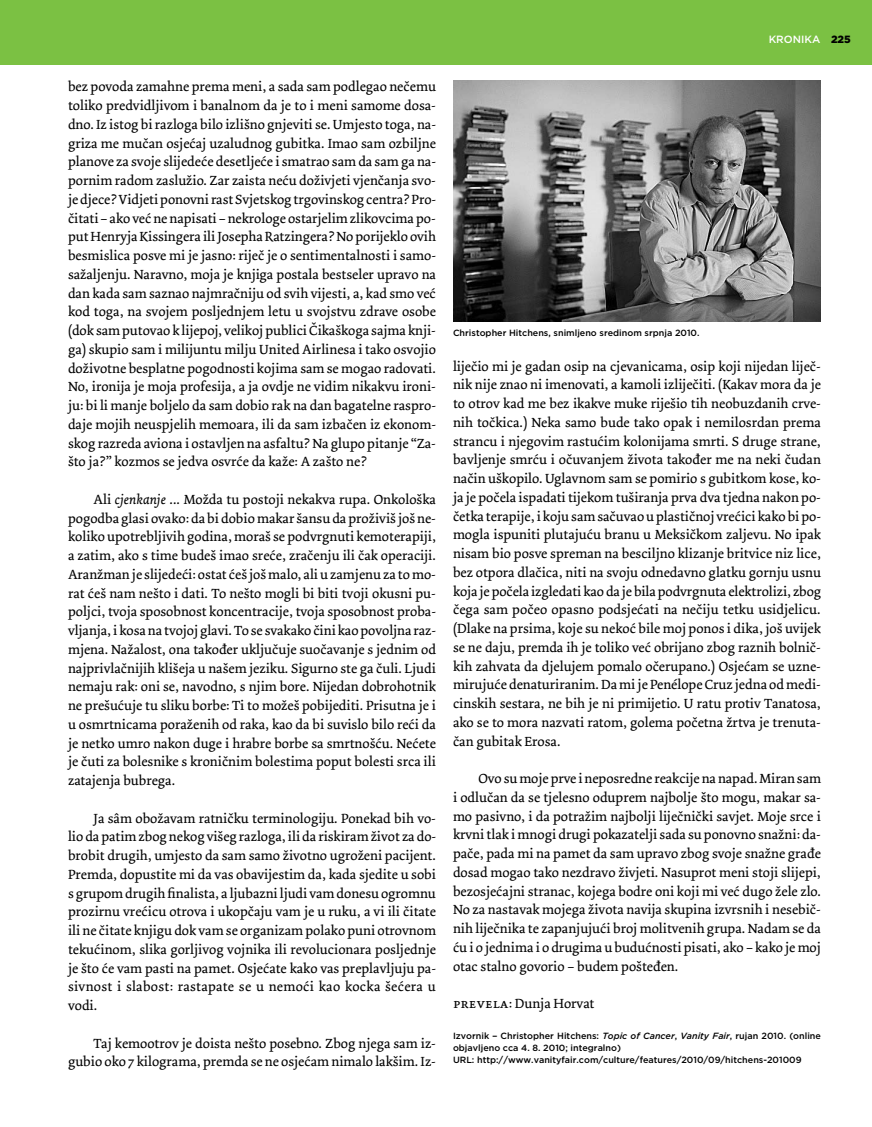
<style>
.page{position:relative;width:872px;height:1127px;background:#fff}
.page>*{position:absolute;margin:0;border:0;box-sizing:border-box;transform-origin:0 0}
.t1{font:13.95px/18.8px "Dolly";color:#000;text-align:justify}
.t2{font:500 10.5px "Gotham";color:#fff}
.t3{font:500 9px/12px "Gotham";color:#000}
.s1{font-style:italic}
.s2{color:#000}
.s3{font-weight:700;font-style:italic}
</style>
<div class="page">
<div style="left:0;top:0;width:872px;height:64px;background:#7bc143"></div>
<img style="left:453px;top:81px;width:368px;height:241px">
<p class="t1" style="left:68px;top:78px;width:370px">bez povoda zamahne prema meni, a sada sam podlegao nečemu toliko predvidljivom i banalnom da je to i meni samome dosa&shy;dno. Iz istog bi razloga bilo izlišno gnjeviti se. Umjesto toga, na&shy;griza me mučan osjećaj uzaludnog gubitka. Imao sam ozbiljne planove za svoje slijedeće desetljeće i smatrao sam da sam ga na&shy;pornim radom zaslužio. Zar zaista neću doživjeti vjenčanja svo&shy;je djece? Vidjeti ponovni rast Svjetskog trgovinskog centra? Pro&shy;čitati – ako već ne napisati – nekrologe ostarjelim zlikovcima po&shy;put Henryja Kissingera ili Josepha Ratzingera? No porijeklo ovih besmislica posve mi je jasno: riječ je o sentimentalnosti i samo&shy;sažaljenju. Naravno, moja je knjiga postala bestseler upravo na dan kada sam saznao najmračniju od svih vijesti, a, kad smo već kod toga, na svojem posljednjem letu u svojstvu zdrave osobe (dok sam putovao k lijepoj, velikoj publici Čikaškoga sajma knji&shy;ga) skupio sam i milijuntu milju United Airlinesa i tako osvojio doživotne besplatne pogodnosti kojima sam se mogao radovati.<br>No, ironija je moja profesija, a ja ovdje ne vidim nikakvu ironi&shy;ju: bi li manje boljelo da sam dobio rak na dan bagatelne raspro&shy;daje mojih neuspjelih memoara, ili da sam izbačen iz ekonom&shy;skog razreda aviona i ostavljen na asfaltu? Na glupo pitanje “Za&shy;što ja?” kozmos se jedva osvrće da kaže: A zašto ne?</p>
<p class="t1" style="left:68px;top:490px;width:369px;text-indent:26px">Ali <span class="s1">cjenkanje</span> ... Možda tu postoji nekakva rupa. Onkološka pogodba glasi ovako: da bi dobio makar šansu da proživiš još ne&shy;koliko upotrebljivih godina, moraš se podvrgnuti kemoterapiji, a zatim, ako s time budeš imao sreće, zračenju ili čak operaciji.<br>Aranžman je slijedeći: ostat ćeš još malo, ali u zamjenu za to mo&shy;rat ćeš nam nešto i dati. To nešto mogli bi biti tvoji okusni pu&shy;poljci, tvoja sposobnost koncentracije, tvoja sposobnost proba&shy;vljanja, i kosa na tvojoj glavi. To se svakako čini kao povoljna raz&shy;mjena. Nažalost, ona također uključuje suočavanje s jednim od najprivlačnijih klišeja u našem jeziku. Sigurno ste ga čuli. Ljudi nemaju rak: oni se, navodno, s njim bore. Nijedan dobrohotnik ne prešućuje tu sliku borbe: Ti to možeš pobijediti. Prisutna je i u osmrtnicama poraženih od raka, kao da bi suvislo bilo reći da je netko umro nakon duge i hrabre borbe sa smrtnošću. Nećete je čuti za bolesnike s kroničnim bolestima poput bolesti srca ili zatajenja bubrega.</p>
<p class="t1" style="left:68px;top:809px;width:370px;text-indent:26px">Ja sâm obožavam ratničku terminologiju. Ponekad bih vo&shy;lio da patim zbog nekog višeg razloga, ili da riskiram život za do&shy;brobit drugih, umjesto da sam samo životno ugroženi pacijent.<br>Premda, dopustite mi da vas obavijestim da, kada sjedite u sobi s grupom drugih finalista, a ljubazni ljudi vam donesu ogromnu prozirnu vrećicu otrova i ukopčaju vam je u ruku, a vi ili čitate ili ne čitate knjigu dok vam se organizam polako puni otrovnom tekućinom, slika gorljivog vojnika ili revolucionara posljednje je što će vam pasti na pamet. Osjećate kako vas preplavljuju pa&shy;sivnost i slabost: rastapate se u nemoći kao kocka šećera u vodi.</p>
<p class="t1" style="left:68px;top:1034px;width:369px;text-align:right">Taj kemootrov je doista nešto posebno. Zbog njega sam iz&shy;gubio oko 7 kilograma, premda se ne osjećam nimalo lakšim. Iz-</p>
<p class="t2" style="left:768px;top:33px;width:84px">kronika <span class="s2">225</span></p>
<p class="t3" style="left:453px;top:326px;width:248px">Christopher Hitchens, snimljeno sredinom srpnja 2010.</p>
<p class="t1" style="left:453px;top:357px;width:370px">liječio mi je gadan osip na cjevanicama, osip koji nijedan liječ&shy;nik nije znao ni imenovati, a kamoli izliječiti. (Kakav mora da je to otrov kad me bez ikakve muke riješio tih neobuzdanih crve&shy;nih točkica.) Neka samo bude tako opak i nemilosrdan prema strancu i njegovim rastućim kolonijama smrti. S druge strane, bavljenje smrću i očuvanjem života također me na neki čudan način uškopilo. Uglavnom sam se pomirio s gubitkom kose, ko&shy;ja je počela ispadati tijekom tuširanja prva dva tjedna nakon po&shy;četka terapije, i koju sam sačuvao u plastičnoj vrećici kako bi po&shy;mogla ispuniti plutajuću branu u Meksičkom zaljevu. No ipak nisam bio posve spreman na besciljno klizanje britvice niz lice, bez otpora dlačica, niti na svoju odnedavno glatku gornju usnu koja je počela izgledati kao da je bila podvrgnuta elektrolizi, zbog čega sam počeo opasno podsjećati na nečiju tetku usidjelicu. (Dlake na prsima, koje su nekoć bile moj ponos i dika, još uvijek se ne daju, premda ih je toliko već obrijano zbog raznih bolnič&shy;kih zahvata da djelujem pomalo očerupano.) Osjećam se uzne&shy;mirujuće denaturiranim. Da mi je Penélope Cruz jedna od medi&shy;cinskih sestara, ne bih je ni primijetio. U ratu protiv Tanatosa, ako se to mora nazvati ratom, golema početna žrtva je trenuta&shy;čan gubitak Erosa.</p>
<p class="t1" style="left:453px;top:769px;width:369px;text-indent:26px">Ovo su moje prve i neposredne reakcije na napad. Miran sam i odlučan da se tjelesno oduprem najbolje što mogu, makar sa&shy;mo pasivno, i da potražim najbolji liječnički savjet. Moje srce i krvni tlak i mnogi drugi pokazatelji sada su ponovno snažni: da&shy;pače, pada mi na pamet da sam upravo zbog svoje snažne građe dosad mogao tako nezdravo živjeti. Nasuprot meni stoji slijepi, bezosjećajni stranac, kojega bodre oni koji mi već dugo žele zlo.<br>No za nastavak mojega života navija skupina izvrsnih i nesebič&shy;nih liječnika te zapanjujući broj molitvenih grupa. Nadam se da ću i o jednima i o drugima u budućnosti pisati, ako – kako je moj otac stalno govorio – budem pošteđen.</p>
<p class="t1" style="left:453px;top:994px;width:143px"><span class="s3">prevela:</span> Dunja Horvat</p>
<p class="t3" style="left:453px;top:1029px;width:369px">I zvornik — Christopher Hitchens: <span class="s1">Topic of Cancer</span>, <span class="s1">Vanity Fair</span>, rujan 2010. (online objavljeno cca 4. 8. 2010; integralno)<br>URL: http://www.vanityfair.com/culture/features/2010/09/hitchens-201009</p>
</div>
